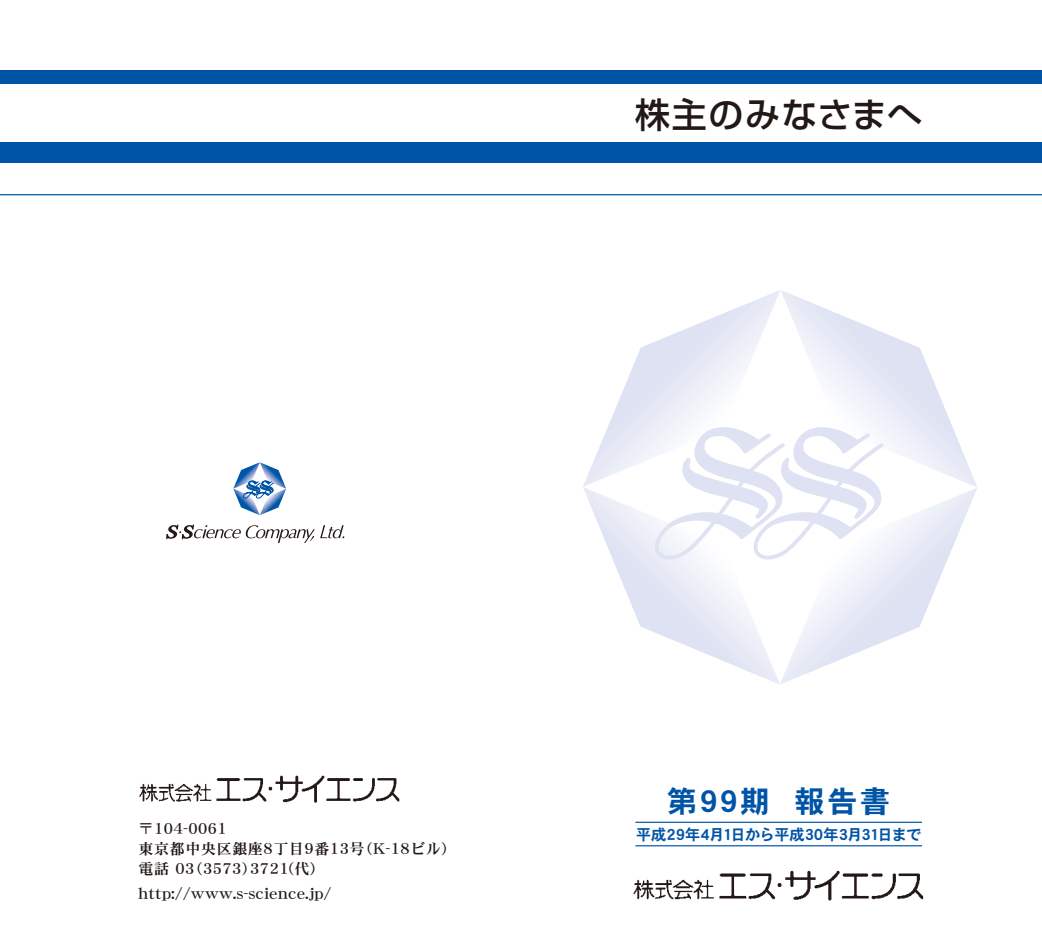
<style>
.page{position:relative;width:1042px;height:943px;background:#fff}
.page>*{position:absolute;margin:0;border:0;box-sizing:border-box;transform-origin:0 0}
.t1{font:500 35px "Shin Go Pr 6";letter-spacing:.04em;color:#221815}
.t2{font:29.93px "DFHS Gothic W7 WINP RKSJ H";letter-spacing:.1em;color:#0054a7}
.t3{font:15.22px "DFHS Gothic W7 WINP RKSJ H";letter-spacing:-.025em;color:#0054a7}
.t4{font:14.88px/19.8px "DFHS Mincho W7 WINP RKSJ H";letter-spacing:.05em;color:#221815}
</style>
<div class="page">
<div style="left:0;top:142px;width:1042px;height:20px;background:#0054a7"></div>
<div style="left:0;top:71px;width:1042px;height:13px;background:#0054a7"></div>
<hr style="left:0;top:194px;width:1042px;height:1px;background:#0054a7">
<svg style="left:583px;top:290px;width:394px;height:394px"></svg>
<svg style="left:233px;top:462px;width:53px;height:53px"></svg>
<svg style="left:166px;top:524px;width:178px;height:19px"></svg>
<hr style="left:635px;top:821px;width:287px;height:1px;background:#0054a7">
<hr style="left:635px;top:845px;width:287px;height:1px;background:#0054a7">
<img style="left:139px;top:775px;width:261px;height:28px">
<img style="left:633px;top:870px;width:291px;height:31px">
<h1 class="t1" style="left:635px;top:86px;width:289px">株主のみなさまへ</h1>
<h2 class="t2" style="left:667px;top:786px;width:224px">第99期 報告書</h2>
<p class="t4" style="left:139px;top:819px;width:89px">〒104-0061</p>
<p class="t3" style="left:636px;top:826px;width:287px">平成29年4月1日から平成30年3月31日まで</p>
<p class="t4" style="left:139px;top:838px;width:319px">東京都中央区銀座8丁目9番13号（K-18ビル）電話 03（3573）3721(代)</p>
<p class="t4" style="left:139px;top:883px;width:194px">http://www.s-science.jp/</p>
</div>
